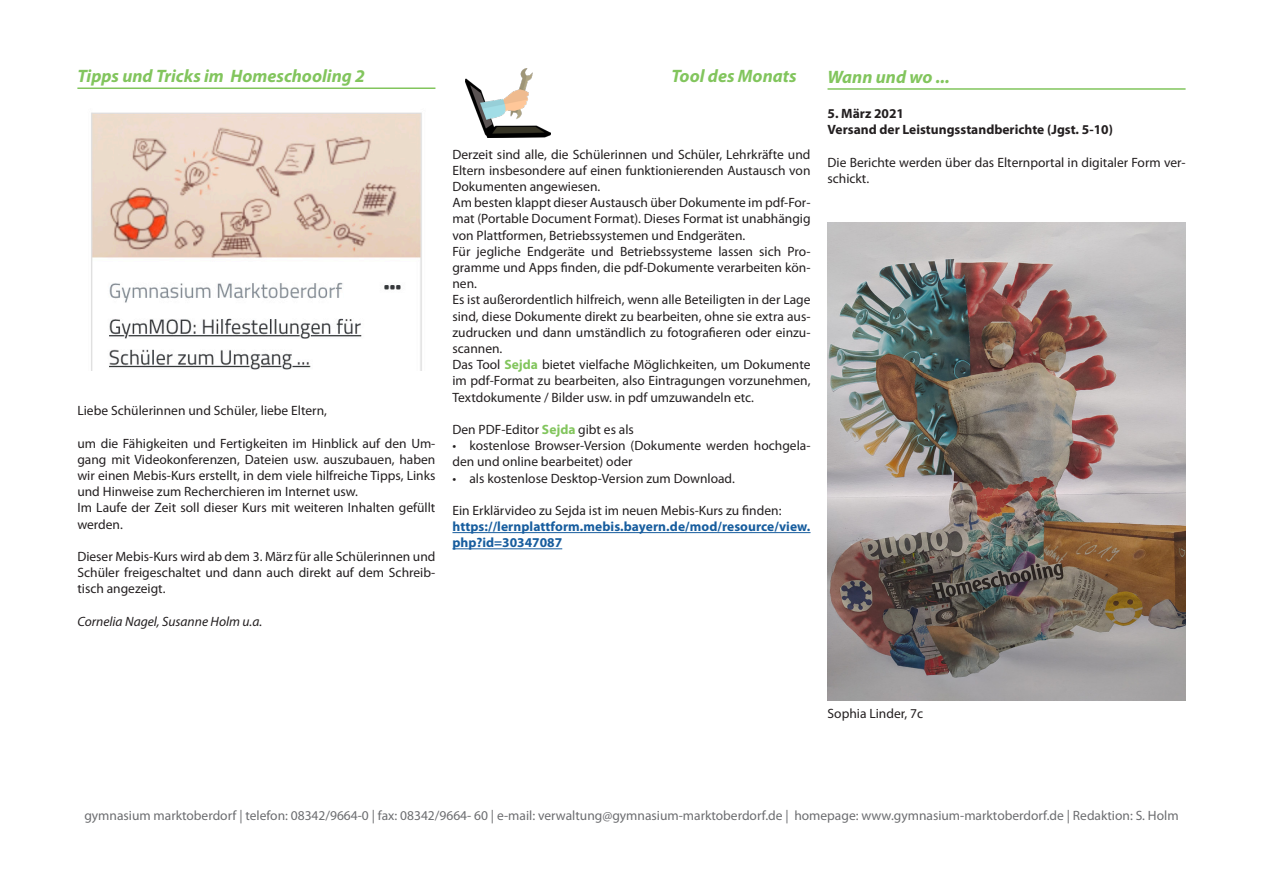
<style>
.page{position:relative;width:1263px;height:893px;background:#fff}
.page>*{position:absolute;margin:0;border:0;box-sizing:border-box;transform-origin:0 0}
.Überschriften{font:italic 700 18px "Myriad Pro";color:#82c55d}
.Überschriften_ohne{font:italic 700 18px "Myriad Pro";color:#82c55d}
.Text{font:13.5px/16.2px "Myriad Pro";color:#231f20;text-align:justify}
.t1{font:13.5px "Myriad Pro";color:#6c6d70}
.Text-2{font:700 13.5px/16.2px "Myriad Pro";letter-spacing:.005em;color:#175d9e}
.Text-3{font:700 13.5px "Myriad Pro";color:#231f20}
.Text-4{font:italic 13.5px "Myriad Pro";color:#231f20}
.s1{font-weight:700;color:#82c55d}
</style>
<div class="page">
<hr style="left:827px;top:88px;width:358px;height:2px;background:#82c55d">
<img style="left:827px;top:223px;width:358px;height:477px">
<hr style="left:77px;top:87px;width:358px;height:2px;background:#82c55d">
<img style="left:91px;top:112px;width:331px;height:258px">
<img style="left:466px;top:69px;width:84px;height:68px">
<hr style="left:452px;top:532px;width:358px;height:1px;background:#175d9e">
<hr style="left:452px;top:548px;width:110px;height:1px;background:#175d9e">
<p class="Überschriften" style="left:77px;top:65px;width:289px">Tipps und Tricks im Homeschooling 2</p>
<p class="Überschriften_ohne" style="left:671px;top:65px;width:127px">Tool des Monats</p>
<p class="Text" style="left:77px;top:402px;width:251px">Liebe Schülerinnen und Schüler, liebe Eltern,</p>
<p class="Text" style="left:77px;top:435px;width:360px">um die Fähigkeiten und Fertigkeiten im Hinblick auf den Um&shy;gang mit Videokonferenzen, Dateien usw. auszubauen, haben wir einen Mebis-Kurs erstellt, in dem viele hilfreiche Tipps, Links und Hinweise zum Recherchieren im Internet usw.</p>
<p class="Text" style="left:77px;top:499px;width:360px">Im Laufe der Zeit soll dieser Kurs mit weiteren Inhalten gefüllt werden.</p>
<p class="Text" style="left:77px;top:548px;width:360px">Dieser Mebis-Kurs wird ab dem 3. März für alle Schülerinnen und Schüler freigeschaltet und dann auch direkt auf dem Schreib&shy;tisch angezeigt.</p>
<p class="Text-4" style="left:77px;top:613px;width:186px">Cornelia Nagel, Susanne Holm u.a.</p>
<p class="Text" style="left:452px;top:146px;width:360px">Derzeit sind alle, die Schülerinnen und Schüler, Lehrkräfte und Eltern insbesondere auf einen funktionierenden Austausch von Dokumenten angewiesen.</p>
<p class="Text" style="left:452px;top:194px;width:360px">Am besten klappt dieser Austausch über Dokumente im pdf-For&shy;mat (Portable Document Format). Dieses Format ist unabhängig von Plattformen, Betriebssystemen und Endgeräten.</p>
<p class="Text" style="left:452px;top:243px;width:360px">Für jegliche Endgeräte und Betriebssysteme lassen sich Pro&shy;gramme und Apps finden, die pdf-Dokumente verarbeiten kön&shy;nen.</p>
<p class="Text" style="left:452px;top:292px;width:360px">Es ist außerordentlich hilfreich, wenn alle Beteiligten in der Lage sind, diese Dokumente direkt zu bearbeiten, ohne sie extra aus&shy;zudrucken und dann umständlich zu fotografieren oder einzu&shy;scannen.</p>
<p class="Text" style="left:452px;top:356px;width:360px">Das Tool <span class="s1">Sejda</span> bietet vielfache Möglichkeiten, um Dokumente im pdf-Format zu bearbeiten, also Eintragungen vorzunehmen, Textdokumente / Bilder usw. in pdf umzuwandeln etc.</p>
<p class="Text" style="left:452px;top:421px;width:183px">Den PDF-Editor <span class="s1">Sejda</span> gibt es als</p>
<p class="Text" style="left:452px;top:437px;width:360px">• kostenlose Browser-Version (Dokumente werden hochgela&shy;den und online bearbeitet) oder</p>
<p class="Text" style="left:452px;top:470px;width:284px">• als kostenlose Desktop-Version zum Download.</p>
<p class="Text" style="left:452px;top:502px;width:330px">Ein Erklärvideo zu Sejda ist im neuen Mebis-Kurs zu finden:</p>
<p class="Text-2" style="left:452px;top:518px;width:359px">https://lernplattform.mebis.bayern.de/mod/resource/view. php?id=30347087</p>
<p class="Überschriften" style="left:827px;top:65px;width:124px">Wann und wo ...</p>
<p class="Text-3" style="left:827px;top:105px;width:78px">5. März 2021</p>
<p class="Text-3" style="left:827px;top:121px;width:287px">Versand der Leistungsstandberichte (Jgst. 5-10)</p>
<p class="Text" style="left:827px;top:154px;width:360px">Die Berichte werden über das Elternportal in digitaler Form ver&shy;schickt.</p>
<p class="Text" style="left:827px;top:705px;width:97px">Sophia Linder, 7c</p>
<p class="t1" style="left:84px;top:807px;width:1096px">gymnasium marktoberdorf | telefon: 08342/9664-0 | fax: 08342/9664- 60 | e-mail: verwaltung@gymnasium-marktoberdorf.de | homepage: www.gymnasium-marktoberdorf.de | Redaktion: S. Holm</p>
</div>
